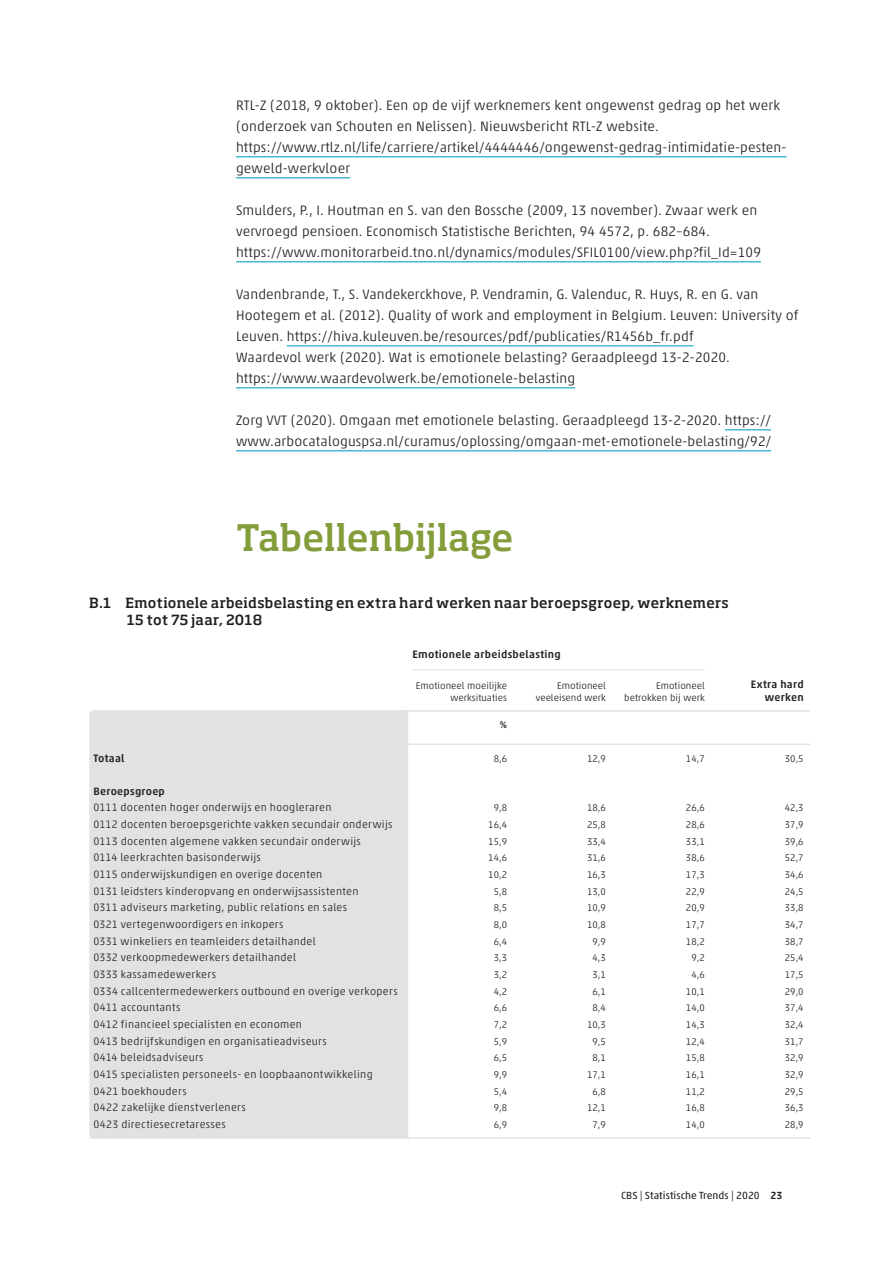
<style>
.page{position:relative;width:893px;height:1263px;background:#fff}
.page>*{position:absolute;margin:0;border:0;box-sizing:border-box;transform-origin:0 0}
.t1{font:500 36px "Soho Pro";color:#839d3a}
.t2{font:300 13.8px/21px "Akko Pro";letter-spacing:.01em;color:#231f20}
.t3{font:500 13.8px/16.6px "Soho Pro";letter-spacing:.015em;color:#231f20}
.t4{font:300 10.8px "Akko Pro";letter-spacing:.025em;color:#231f20}
.t5{font:500 10.8px/13px "Akko Pro";letter-spacing:.03em;color:#231f20;text-align:right}
.t6{font:10.5px "Akko Pro";letter-spacing:.005em;color:#231f20}
.t7{font:300 9.75px/11.7px "Akko Pro";letter-spacing:.005em;color:#231f20;text-align:right}
.t8{font:500 9.75px "Akko Pro";color:#231f20}
.s1{font-weight:500}
</style>
<div class="page">
<div style="left:89px;top:716px;width:319px;height:423px;background:#e1e2e4"></div>
<hr style="left:413px;top:669px;width:292px;height:1px;background:#e1e2e4">
<div style="left:94px;top:710px;width:314px;height:6px;background:#e1e2e4"></div>
<svg style="left:89px;top:710px;width:5px;height:6px"></svg>
<hr style="left:404px;top:710px;width:406px;height:2px;background:#e1e2e4">
<hr style="left:404px;top:743px;width:406px;height:2px;background:#e1e2e4">
<svg style="left:89px;top:1134px;width:5px;height:5px"></svg>
<hr style="left:404px;top:1137px;width:406px;height:2px;background:#e1e2e4">
<hr style="left:236px;top:156px;width:550px;height:1px;background:#11a2cb">
<hr style="left:236px;top:177px;width:114px;height:1px;background:#11a2cb">
<hr style="left:236px;top:261px;width:525px;height:1px;background:#11a2cb">
<hr style="left:287px;top:345px;width:406px;height:1px;background:#11a2cb">
<hr style="left:236px;top:387px;width:339px;height:1px;background:#11a2cb">
<hr style="left:725px;top:429px;width:46px;height:1px;background:#11a2cb">
<hr style="left:236px;top:450px;width:535px;height:1px;background:#11a2cb">
<p class="t2" style="left:236px;top:95px;width:550px">RTL-Z (2018, 9 oktober). Een op de vijf werknemers kent ongewenst gedrag op het werk (onderzoek van Schouten en Nelissen). Nieuwsbericht RTL-Z website. https://www.rtlz.nl/life/carriere/artikel/4444446/ongewenst-gedrag-intimidatie-pesten&shy;geweld-werkvloer</p>
<p class="t2" style="left:236px;top:200px;width:526px">Smulders, P., I. Houtman en S. van den Bossche (2009, 13 november). Zwaar werk en vervroegd pensioen. Economisch Statistische Berichten, 94 4572, p. 682–684. https://www.monitorarbeid.tno.nl/dynamics/modules/SFIL0100/view.php?fil_Id=109</p>
<p class="t2" style="left:236px;top:284px;width:564px">Vandenbrande, T., S. Vandekerckhove, P. Vendramin, G. Valenduc, R. Huys, R. en G. van Hootegem et al. (2012). Quality of work and employment in Belgium. Leuven: University of Leuven. https://hiva.kuleuven.be/resources/pdf/publicaties/R1456b_fr.pdf<br>Waardevol werk (2020). Wat is emotionele belasting? Geraadpleegd 13-2-2020. https://www.waardevolwerk.be/emotionele-belasting</p>
<p class="t2" style="left:236px;top:410px;width:537px">Zorg VVT (2020). Omgaan met emotionele belasting. Geraadpleegd 13-2-2020. https:// www.arbocataloguspsa.nl/curamus/oplossing/omgaan-met-emotionele-belasting/92/</p>
<h1 class="t1" style="left:236px;top:512px;width:279px">Tabellenbijlage</h1>
<p class="t3" style="left:127px;top:594px;width:604px;text-indent:-37px">B.1 Emotionele arbeidsbelasting en extra hard werken naar beroepsgroep, werknemers<br>15 tot 75 jaar, 2018</p>
<p class="t5" style="left:412px;top:647px;width:150px">Emotionele arbeidsbelasting</p>
<p class="t7" style="left:416px;top:680px;width:93px">Emotioneel moeilijke werksituaties</p>
<p class="t7" style="left:536px;top:680px;width:72px">Emotioneel veeleisend werk</p>
<p class="t7" style="left:624px;top:680px;width:82px">Emotioneel betrokken bij werk</p>
<p class="t8" style="left:500px;top:719px;width:9px">%</p>
<p class="t5" style="left:751px;top:677px;width:54px">Extra hard werken</p>
<p class="t5" style="left:94px;top:751px;width:32px">Totaal</p>
<p class="t7" style="left:494px;top:752px;width:15px">8,6</p>
<p class="t7" style="left:587px;top:752px;width:20px">12,9</p>
<p class="t7" style="left:686px;top:752px;width:20px">14,7</p>
<p class="t7" style="left:785px;top:752px;width:20px">30,5</p>
<p class="t5" style="left:94px;top:784px;width:73px">Beroepsgroep</p>
<p class="t4" style="left:94px;top:801px;width:239px">0111 docenten hoger onderwijs en hoogleraren</p>
<p class="t7" style="left:494px;top:802px;width:15px">9,8</p>
<p class="t7" style="left:587px;top:802px;width:20px">18,6</p>
<p class="t7" style="left:686px;top:802px;width:20px">26,6</p>
<p class="t7" style="left:785px;top:802px;width:20px">42,3</p>
<p class="t4" style="left:94px;top:818px;width:300px">0112 docenten beroepsgerichte vakken secundair onderwijs</p>
<p class="t7" style="left:488px;top:819px;width:20px">16,4</p>
<p class="t7" style="left:587px;top:819px;width:20px">25,8</p>
<p class="t7" style="left:686px;top:819px;width:20px">28,6</p>
<p class="t7" style="left:785px;top:819px;width:20px">37,9</p>
<p class="t4" style="left:94px;top:835px;width:269px">0113 docenten algemene vakken secundair onderwijs</p>
<p class="t7" style="left:488px;top:835px;width:20px">15,9</p>
<p class="t7" style="left:587px;top:835px;width:20px">33,4</p>
<p class="t7" style="left:686px;top:835px;width:20px">33,1</p>
<p class="t7" style="left:785px;top:835px;width:20px">39,6</p>
<p class="t4" style="left:94px;top:851px;width:169px">0114 leerkrachten basisonderwijs</p>
<p class="t7" style="left:488px;top:852px;width:20px">14,6</p>
<p class="t7" style="left:587px;top:852px;width:20px">31,6</p>
<p class="t7" style="left:686px;top:852px;width:20px">38,6</p>
<p class="t7" style="left:785px;top:852px;width:20px">52,7</p>
<p class="t4" style="left:94px;top:868px;width:230px">0115 onderwijskundigen en overige docenten</p>
<p class="t7" style="left:488px;top:869px;width:20px">10,2</p>
<p class="t7" style="left:587px;top:869px;width:20px">16,3</p>
<p class="t7" style="left:686px;top:869px;width:20px">17,3</p>
<p class="t7" style="left:785px;top:869px;width:20px">34,6</p>
<p class="t4" style="left:94px;top:884px;width:267px">0131 leidsters kinderopvang en onderwijsassistenten</p>
<p class="t7" style="left:494px;top:885px;width:15px">5,8</p>
<p class="t7" style="left:587px;top:885px;width:20px">13,0</p>
<p class="t7" style="left:686px;top:885px;width:20px">22,9</p>
<p class="t7" style="left:785px;top:885px;width:20px">24,5</p>
<p class="t4" style="left:94px;top:901px;width:255px">0311 adviseurs marketing, public relations en sales</p>
<p class="t7" style="left:494px;top:902px;width:15px">8,5</p>
<p class="t7" style="left:587px;top:902px;width:20px">10,9</p>
<p class="t7" style="left:686px;top:902px;width:20px">20,9</p>
<p class="t7" style="left:785px;top:902px;width:20px">33,8</p>
<p class="t4" style="left:94px;top:918px;width:191px">0321 vertegenwoordigers en inkopers</p>
<p class="t7" style="left:494px;top:919px;width:15px">8,0</p>
<p class="t7" style="left:587px;top:919px;width:20px">10,8</p>
<p class="t7" style="left:686px;top:919px;width:20px">17,7</p>
<p class="t7" style="left:785px;top:919px;width:20px">34,7</p>
<p class="t4" style="left:94px;top:934px;width:224px">0331 winkeliers en teamleiders detailhandel</p>
<p class="t7" style="left:494px;top:935px;width:15px">6,4</p>
<p class="t7" style="left:592px;top:935px;width:15px">9,9</p>
<p class="t7" style="left:686px;top:935px;width:20px">18,2</p>
<p class="t7" style="left:785px;top:935px;width:20px">38,7</p>
<p class="t4" style="left:94px;top:951px;width:204px">0332 verkoopmedewerkers detailhandel</p>
<p class="t7" style="left:494px;top:952px;width:15px">3,3</p>
<p class="t7" style="left:592px;top:952px;width:15px">4,3</p>
<p class="t7" style="left:691px;top:952px;width:15px">9,2</p>
<p class="t7" style="left:785px;top:952px;width:20px">25,4</p>
<p class="t4" style="left:94px;top:968px;width:124px">0333 kassamedewerkers</p>
<p class="t7" style="left:494px;top:969px;width:15px">3,2</p>
<p class="t7" style="left:592px;top:969px;width:15px">3,1</p>
<p class="t7" style="left:691px;top:969px;width:15px">4,6</p>
<p class="t7" style="left:785px;top:969px;width:20px">17,5</p>
<p class="t4" style="left:94px;top:984px;width:306px">0334 callcentermedewerkers outbound en overige verkopers</p>
<p class="t7" style="left:494px;top:985px;width:15px">4,2</p>
<p class="t7" style="left:592px;top:985px;width:15px">6,1</p>
<p class="t7" style="left:686px;top:985px;width:20px">10,1</p>
<p class="t7" style="left:785px;top:985px;width:20px">29,0</p>
<p class="t4" style="left:94px;top:1001px;width:88px">0411 accountants</p>
<p class="t7" style="left:494px;top:1002px;width:15px">6,6</p>
<p class="t7" style="left:592px;top:1002px;width:15px">8,4</p>
<p class="t7" style="left:686px;top:1002px;width:20px">14,0</p>
<p class="t7" style="left:785px;top:1002px;width:20px">37,4</p>
<p class="t4" style="left:94px;top:1018px;width:210px">0412 financieel specialisten en economen</p>
<p class="t7" style="left:494px;top:1019px;width:15px">7,2</p>
<p class="t7" style="left:587px;top:1019px;width:20px">10,3</p>
<p class="t7" style="left:686px;top:1019px;width:20px">14,3</p>
<p class="t7" style="left:785px;top:1019px;width:20px">32,4</p>
<p class="t4" style="left:94px;top:1034px;width:235px">0413 bedrijfskundigen en organisatieadviseurs</p>
<p class="t7" style="left:494px;top:1035px;width:15px">5,9</p>
<p class="t7" style="left:592px;top:1035px;width:15px">9,5</p>
<p class="t7" style="left:686px;top:1035px;width:20px">12,4</p>
<p class="t7" style="left:785px;top:1035px;width:20px">31,7</p>
<p class="t4" style="left:94px;top:1051px;width:112px">0414 beleidsadviseurs</p>
<p class="t7" style="left:494px;top:1052px;width:15px">6,5</p>
<p class="t7" style="left:592px;top:1052px;width:15px">8,1</p>
<p class="t7" style="left:686px;top:1052px;width:20px">15,8</p>
<p class="t7" style="left:785px;top:1052px;width:20px">32,9</p>
<p class="t4" style="left:94px;top:1068px;width:281px">0415 specialisten personeels- en loopbaanontwikkeling</p>
<p class="t7" style="left:494px;top:1069px;width:15px">9,9</p>
<p class="t7" style="left:587px;top:1069px;width:20px">17,1</p>
<p class="t7" style="left:686px;top:1069px;width:20px">16,1</p>
<p class="t7" style="left:785px;top:1069px;width:20px">32,9</p>
<p class="t4" style="left:94px;top:1084px;width:95px">0421 boekhouders</p>
<p class="t7" style="left:494px;top:1085px;width:15px">5,4</p>
<p class="t7" style="left:592px;top:1085px;width:15px">6,8</p>
<p class="t7" style="left:686px;top:1085px;width:20px">11,2</p>
<p class="t7" style="left:785px;top:1085px;width:20px">29,5</p>
<p class="t4" style="left:94px;top:1101px;width:154px">0422 zakelijke dienstverleners</p>
<p class="t7" style="left:494px;top:1102px;width:15px">9,8</p>
<p class="t7" style="left:587px;top:1102px;width:20px">12,1</p>
<p class="t7" style="left:686px;top:1102px;width:20px">16,8</p>
<p class="t7" style="left:785px;top:1102px;width:20px">36,3</p>
<p class="t4" style="left:94px;top:1118px;width:134px">0423 directiesecretaresses</p>
<p class="t7" style="left:494px;top:1119px;width:15px">6,9</p>
<p class="t7" style="left:592px;top:1119px;width:15px">7,9</p>
<p class="t7" style="left:686px;top:1119px;width:20px">14,0</p>
<p class="t7" style="left:785px;top:1119px;width:20px">28,9</p>
<p class="t6" style="left:621px;top:1189px;width:163px">CBS | Statistische Trends | 2020 <span class="s1">23</span></p>
</div>
